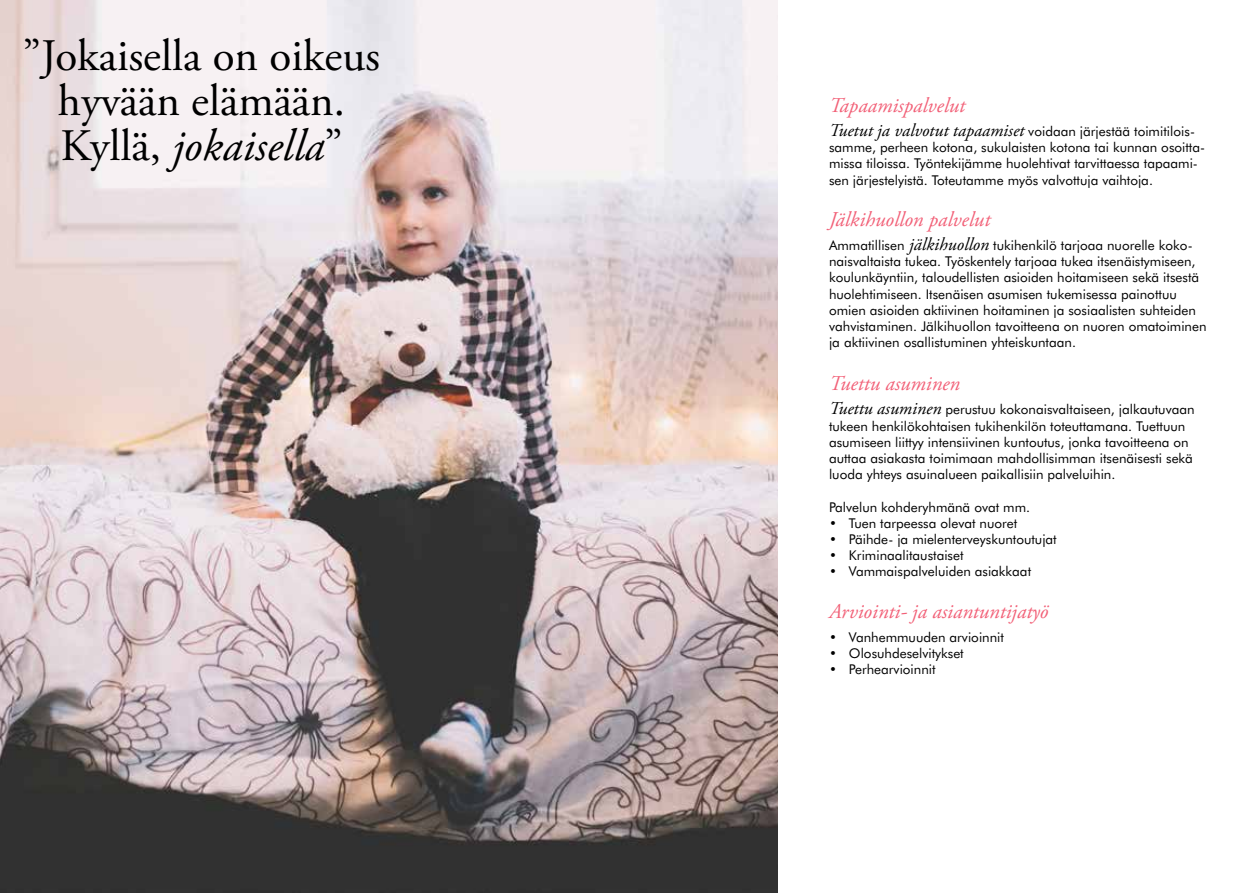
<style>
.page{position:relative;width:1259px;height:893px;background:#fff}
.page>*{position:absolute;margin:0;border:0;box-sizing:border-box;transform-origin:0 0}
.t1{font:45px/45px "Adobe Garamond Pro";color:#000;text-align:center}
.t2{font:italic 21px "Adobe Garamond Pro";color:#f26178}
.t3{font:13.5px/16.2px "Futura BT";color:#000}
.s1{font-style:italic}
.s2{font-family:"Adobe Garamond Pro";font-style:italic;font-size:18px}
</style>
<div class="page">
<img style="left:0;top:0;width:777px;height:893px">
<h1 class="t1" style="left:23px;top:35px;width:358px">”Jokaisella on oikeus hyvään elämään.<br>Kyllä, <span class="s1">jokaisella</span>”</h1>
<h2 class="t2" style="left:829px;top:93px;width:138px">Tapaamispalvelut</h2>
<p class="t3" style="left:829px;top:123px;width:377px"><span class="s2">Tuetut ja valvotut tapaamiset</span> voidaan järjestää toimitilois&shy;samme, perheen kotona, sukulaisten kotona tai kunnan osoitta&shy;missa tiloissa. Työntekijämme huolehtivat tarvittaessa tapaami&shy;sen järjestelyistä. Toteutamme myös valvottuja vaihtoja.</p>
<h2 class="t2" style="left:829px;top:207px;width:163px">Jälkihuollon palvelut</h2>
<p class="t3" style="left:829px;top:237px;width:379px">Ammatillisen <span class="s2">jälkihuollon</span> tukihenkilö tarjoaa nuorelle koko&shy;naisvaltaista tukea. Työskentely tarjoaa tukea itsenäistymiseen, koulunkäyntiin, taloudellisten asioiden hoitamiseen sekä itsestä huolehtimiseen. Itsenäisen asumisen tukemisessa painottuu omien asioiden aktiivinen hoitaminen ja sosiaalisten suhteiden vahvistaminen. Jälkihuollon tavoitteena on nuoren omatoiminen ja aktiivinen osallistuminen yhteiskuntaan.</p>
<h2 class="t2" style="left:829px;top:371px;width:132px">Tuettu asuminen</h2>
<p class="t3" style="left:829px;top:401px;width:367px"><span class="s2">Tuettu asuminen</span> perustuu kokonaisvaltaiseen, jalkautuvaan tukeen henkilökohtaisen tukihenkilön toteuttamana. Tuettuun asumiseen liittyy intensiivinen kuntoutus, jonka tavoitteena on auttaa asiakasta toimimaan mahdollisimman itsenäisesti sekä luoda yhteys asuinalueen paikallisiin palveluihin.</p>
<p class="t3" style="left:829px;top:498px;width:203px">Palvelun kohderyhmänä ovat mm.</p>
<p class="t3" style="left:829px;top:514px;width:190px">• Tuen tarpeessa olevat nuoret</p>
<p class="t3" style="left:829px;top:531px;width:229px">• Päihde- ja mielenterveyskuntoutujat</p>
<p class="t3" style="left:829px;top:547px;width:136px">• Kriminaalitaustaiset</p>
<p class="t3" style="left:829px;top:563px;width:204px">• Vammaispalveluiden asiakkaat</p>
<h2 class="t2" style="left:829px;top:599px;width:221px">Arviointi- ja asiantuntijatyö</h2>
<p class="t3" style="left:829px;top:628px;width:176px">• Vanhemmuuden arvioinnit</p>
<p class="t3" style="left:829px;top:645px;width:136px">• Olosuhdeselvitykset</p>
<p class="t3" style="left:829px;top:661px;width:108px">• Perhearvioinnit</p>
</div>
